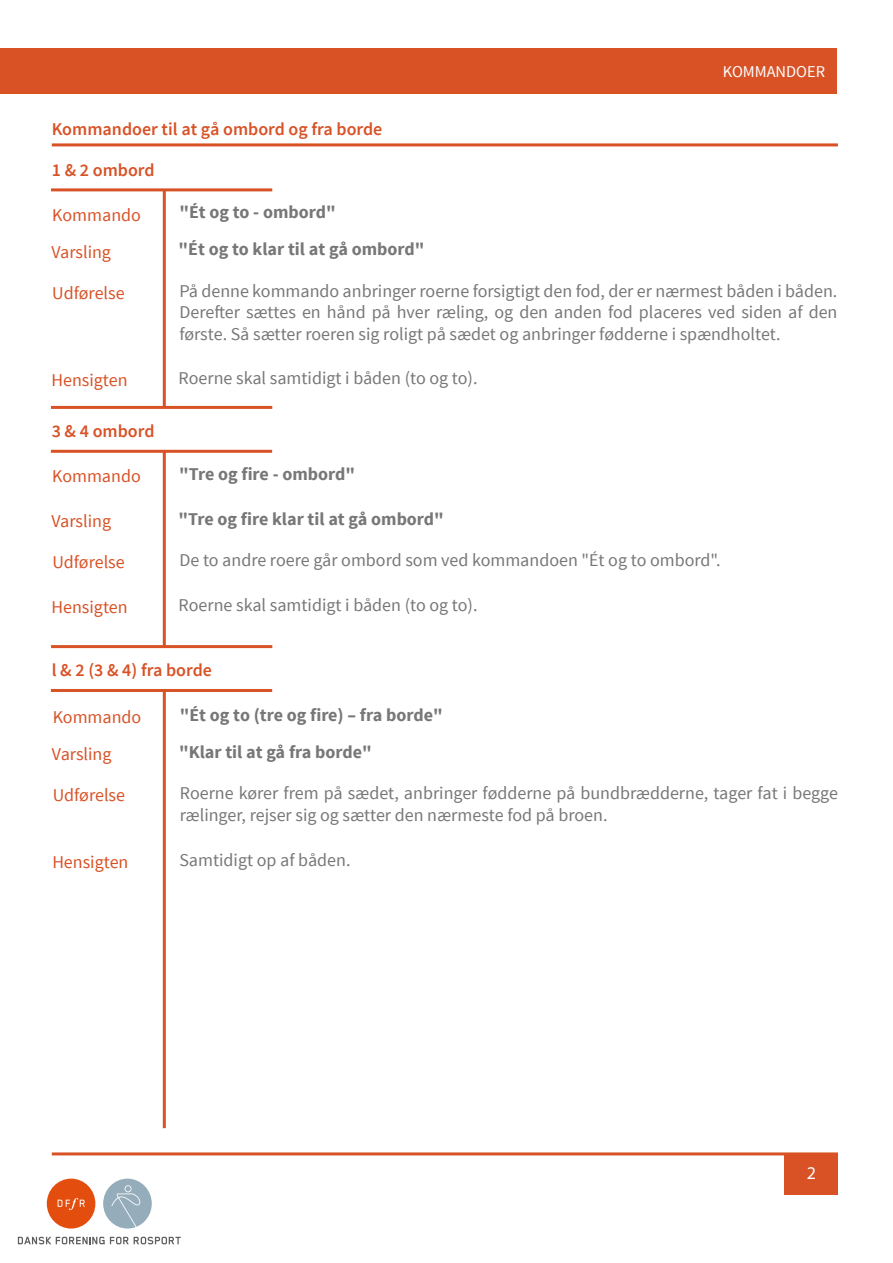
<style>
.page{position:relative;width:893px;height:1263px;background:#fff}
.page>*{position:absolute;margin:0;border:0;box-sizing:border-box;transform-origin:0 0}
.t1{font:18px/21.6px "Source Sans Pro";color:#777}
.t2{font:700 18px "Source Sans Pro";color:#777}
.t3{font:18px "Source Sans Pro";color:#d85226}
.t4{font:600 18px "Source Sans Pro";color:#d85226}
.t5{font:18px "Myriad Pro";color:#fff}
.t6{font:16.5px "Source Sans Pro";color:#fff}
</style>
<div class="page">
<hr style="left:51px;top:689px;width:221px;height:3px;background:#d85226">
<hr style="left:51px;top:645px;width:221px;height:3px;background:#d85226">
<hr style="left:163px;top:689px;width:3px;height:439px;background:#d85226">
<div style="left:0;top:49px;width:837px;height:45px;background:#d85226"></div>
<hr style="left:52px;top:1152px;width:786px;height:3px;background:#d85226">
<div style="left:785px;top:1154px;width:53px;height:40px;background:#d85226"></div>
<svg style="left:18px;top:1237px;width:163px;height:7px"></svg>
<svg style="left:47px;top:1178px;width:48px;height:50px"></svg>
<svg style="left:103px;top:1178px;width:49px;height:50px"></svg>
<hr style="left:52px;top:143px;width:786px;height:3px;background:#d85226">
<hr style="left:163px;top:190px;width:3px;height:218px;background:#d85226">
<hr style="left:51px;top:188px;width:221px;height:3px;background:#d85226">
<hr style="left:51px;top:450px;width:221px;height:3px;background:#d85226">
<hr style="left:51px;top:406px;width:221px;height:3px;background:#d85226">
<hr style="left:163px;top:451px;width:3px;height:196px;background:#d85226">
<p class="t4" style="left:52px;top:118px;width:332px">Kommandoer til at gå ombord og fra borde</p>
<p class="t4" style="left:52px;top:158px;width:104px">1 &amp; 2 ombord</p>
<p class="t3" style="left:52px;top:204px;width:90px">Kommando</p>
<p class="t2" style="left:179px;top:201px;width:158px">"Ét og to - ombord"</p>
<p class="t6" style="left:723px;top:62px;width:104px">KOMMANDOER</p>
<p class="t3" style="left:52px;top:241px;width:61px">Varsling</p>
<p class="t2" style="left:179px;top:238px;width:247px">"Ét og to klar til at gå ombord"</p>
<p class="t3" style="left:52px;top:282px;width:74px">Udførelse</p>
<p class="t1" style="left:179px;top:280px;width:660px;text-align:justify">På denne kommando anbringer roerne forsigtigt den fod, der er nærmest båden i båden.<br>Derefter sættes en hånd på hver ræling, og den anden fod placeres ved siden af den første. Så sætter roeren sig roligt på sædet og anbringer fødderne i spændholtet.</p>
<p class="t3" style="left:52px;top:369px;width:78px">Hensigten</p>
<p class="t1" style="left:179px;top:367px;width:300px">Roerne skal samtidigt i båden (to og to).</p>
<p class="t4" style="left:52px;top:420px;width:104px">3 &amp; 4 ombord</p>
<p class="t3" style="left:52px;top:465px;width:90px">Kommando</p>
<p class="t2" style="left:179px;top:462px;width:177px">"Tre og fire - ombord"</p>
<p class="t3" style="left:52px;top:510px;width:61px">Varsling</p>
<p class="t2" style="left:179px;top:507px;width:267px">"Tre og fire klar til at gå ombord"</p>
<p class="t3" style="left:52px;top:551px;width:74px">Udførelse</p>
<p class="t1" style="left:179px;top:549px;width:543px">De to andre roere går ombord som ved kommandoen "Ét og to ombord".</p>
<p class="t3" style="left:52px;top:596px;width:78px">Hensigten</p>
<p class="t1" style="left:179px;top:594px;width:300px">Roerne skal samtidigt i båden (to og to).</p>
<p class="t4" style="left:52px;top:659px;width:162px">l &amp; 2 (3 &amp; 4) fra borde</p>
<p class="t3" style="left:53px;top:706px;width:90px">Kommando</p>
<p class="t2" style="left:180px;top:703px;width:264px">"Ét og to (tre og fire) – fra borde"</p>
<p class="t3" style="left:52px;top:743px;width:61px">Varsling</p>
<p class="t2" style="left:179px;top:740px;width:194px">"Klar til at gå fra borde"</p>
<p class="t3" style="left:53px;top:784px;width:74px">Udførelse</p>
<p class="t1" style="left:180px;top:783px;width:660px">Roerne kører frem på sædet, anbringer fødderne på bundbrædderne, tager fat i begge rælinger, rejser sig og sætter den nærmeste fod på broen.</p>
<p class="t3" style="left:52px;top:851px;width:78px">Hensigten</p>
<p class="t1" style="left:179px;top:849px;width:173px">Samtidigt op af båden.</p>
<p class="t5" style="left:807px;top:1161px;width:11px">2</p>
</div>
